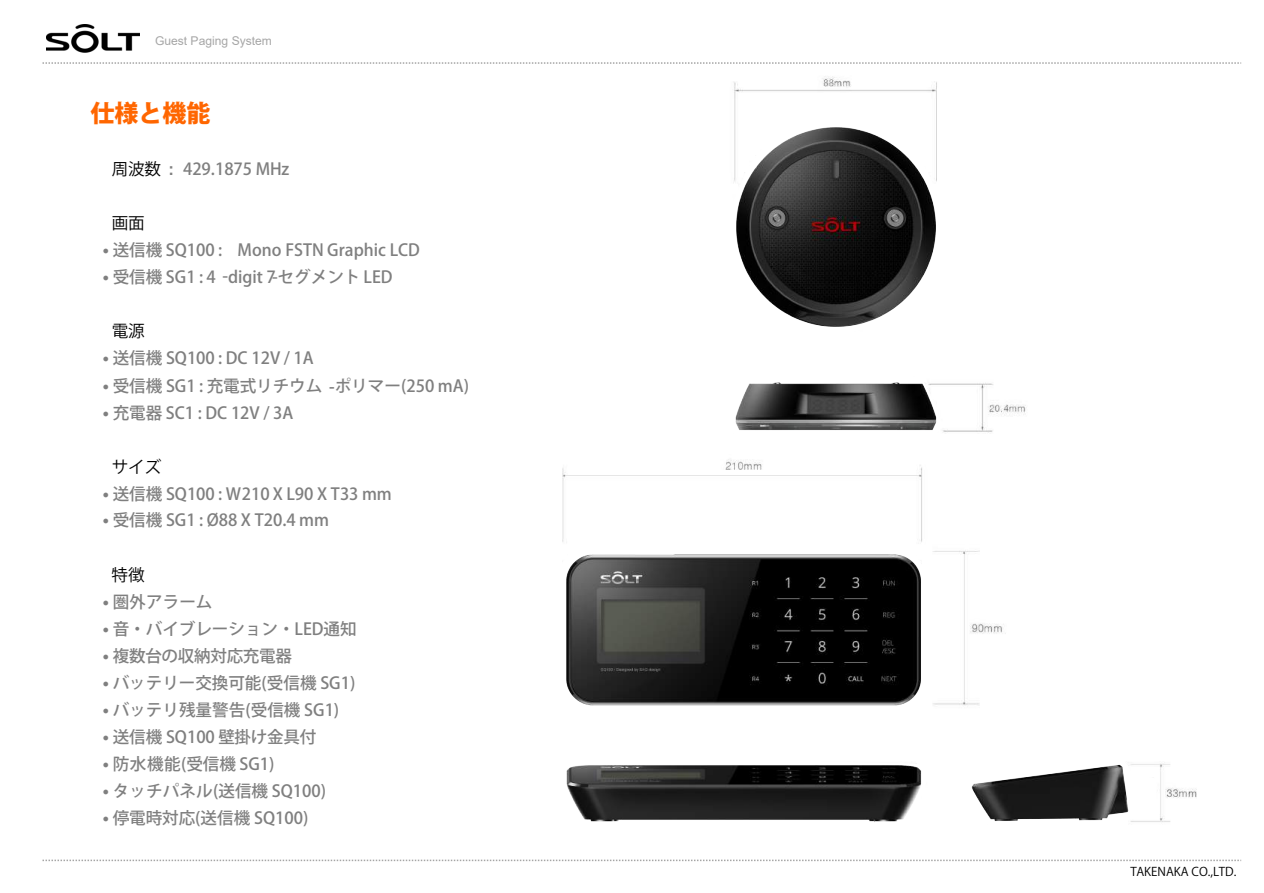
<style>
.page{position:relative;width:1264px;height:893px;background:#fff}
.page>*{position:absolute;margin:0;border:0;box-sizing:border-box;transform-origin:0 0}
.t1{font:800 24px "Koz Go Pr 6 N";color:#f60}
.t2{font:500 16.65px "Koz Go Pr 6 N";letter-spacing:-.005em;color:#7f7f7f}
.t3{font:500 16.5px "Koz Go Pr 6 N";letter-spacing:-.005em;color:#7f7f7f}
.t4{font:16.5px "Koz Go Pr 6 N";letter-spacing:-.005em;color:#000}
.t5{font:12px "Arial";color:#a6a6a6}
.t6{font:12px "Koz Go Pr 6 N";color:#000}
.s1{font-weight:400;color:#000}
.s2{font-family:"Arial";font-weight:700}
.s3{font-weight:800}
.s4{font-family:"Arial";font-weight:400}
</style>
<div class="page">
<img style="left:46px;top:24px;width:94px;height:29px">
<svg style="left:42px;top:62px;width:1197px;height:2px"></svg>
<svg style="left:42px;top:860px;width:1197px;height:1px"></svg>
<svg style="left:566px;top:569px;width:368px;height:137px;background:#2a2a29"></svg>
<svg style="left:971px;top:764px;width:185px;height:58px"></svg>
<svg style="left:566px;top:765px;width:356px;height:57px;background:#333"></svg>
<img style="left:512px;top:62px;width:654px;height:507px">
<p class="t5" style="left:155px;top:32px;width:118px">Guest Paging System</p>
<h1 class="t1" style="left:91px;top:100px;width:121px">仕様と機能</h1>
<p class="t3" style="left:112px;top:160px;width:179px"><span class="s1">周波数</span> <span class="s2">:</span> 429.1875 MHz</p>
<p class="t4" style="left:112px;top:214px;width:35px">画面</p>
<p class="t3" style="left:103px;top:241px;width:319px"><span class="s3">•</span> 送信機 SQ100 : Mono FSTN Graphic LCD</p>
<p class="t3" style="left:103px;top:268px;width:291px"><span class="s3">•</span> 受信機 SG1 : 4 -digit 7-セグメント LED</p>
<p class="t4" style="left:112px;top:322px;width:35px">電源</p>
<p class="t3" style="left:103px;top:349px;width:212px"><span class="s3">•</span> 送信機 SQ100 : DC 12V/ 1A</p>
<p class="t2" style="left:103px;top:376px;width:368px"><span class="s3">•</span> 受信機 SG1 : 充電式リチウム <span class="s4">-</span>ポリマー(250 mA)</p>
<p class="t3" style="left:103px;top:403px;width:192px"><span class="s3">•</span> 充電器 SC1 : DC 12V / 3A</p>
<p class="t4" style="left:112px;top:457px;width:51px">サイズ</p>
<p class="t3" style="left:103px;top:484px;width:291px"><span class="s3">•</span> 送信機 SQ100 : W210 X L90 X T33 mm</p>
<p class="t3" style="left:103px;top:511px;width:228px"><span class="s3">•</span> 受信機 SG1 : Ø88 X T20.4 mm</p>
<p class="t4" style="left:112px;top:565px;width:35px">特徴</p>
<p class="t3" style="left:103px;top:592px;width:111px"><span class="s3">•</span> 圏外アラーム</p>
<p class="t3" style="left:103px;top:619px;width:255px"><span class="s3">•</span> 音・バイブレーション・LED通知</p>
<p class="t3" style="left:103px;top:646px;width:191px"><span class="s3">•</span> 複数台の収納対応充電器</p>
<p class="t3" style="left:103px;top:673px;width:254px"><span class="s3">•</span> バッテリー交換可能(受信機 SG1)</p>
<p class="t3" style="left:103px;top:700px;width:238px"><span class="s3">•</span> バッテリ残量警告(受信機 SG1)</p>
<p class="t3" style="left:103px;top:727px;width:215px"><span class="s3">•</span> 送信機 SQ100 壁掛け金具付</p>
<p class="t3" style="left:103px;top:754px;width:173px"><span class="s3">•</span> 防水機能(受信機 SG1)</p>
<p class="t3" style="left:103px;top:781px;width:225px"><span class="s3">•</span> タッチパネル(送信機 SQ100)</p>
<p class="t3" style="left:103px;top:808px;width:207px"><span class="s3">•</span> 停電時対応(送信機 SQ100)</p>
<p class="t6" style="left:1130px;top:865px;width:107px">TAKENAKA CO.,LTD.</p>
</div>
